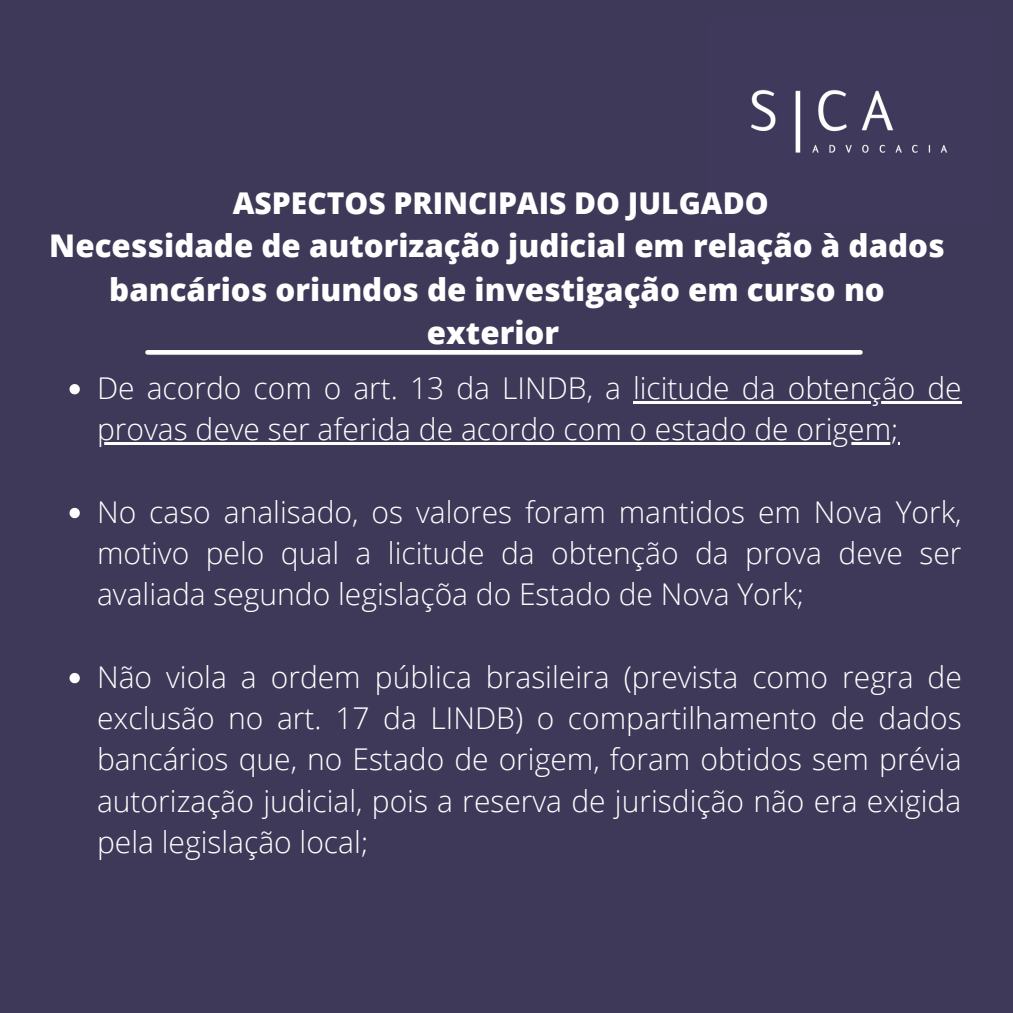
<style>
.page{position:relative;width:1013px;height:1013px;background:#fff}
.page>*{position:absolute;margin:0;border:0;box-sizing:border-box;transform-origin:0 0}
.t1{font:800 31.25px/43.1px "Open Sans";color:#fff;text-align:center}
.t2{font:300 30px/41.2px "Open Sans";color:#fff;text-align:justify}
.t3{font:800 30px "Open Sans";color:#fff}
</style>
<div class="page">
<div style="left:0;top:0;width:1012px;height:1012px;background:#3f3959"></div>
<img style="left:751px;top:89px;width:197px;height:64px">
<div style="left:147px;top:350px;width:713px;height:5px;background:#fff"></div>
<svg style="left:69px;top:384px;width:11px;height:10px"></svg>
<hr style="left:633px;top:401px;width:328px;height:3px;background:#fff">
<hr style="left:97px;top:442px;width:802px;height:3px;background:#fff">
<svg style="left:69px;top:508px;width:11px;height:10px"></svg>
<svg style="left:69px;top:673px;width:11px;height:10px"></svg>
<p class="t3" style="left:233px;top:182px;width:537px">ASPECTOS PRINCIPAIS DO JULGADO</p>
<p class="t1" style="left:49px;top:224px;width:897px">Necessidade de autorização judicial em relação à dados bancários oriundos de investigação em curso no exterior</p>
<p class="t2" style="left:97px;top:367px;width:866px">De acordo com o art. 13 da LINDB, a licitude da obtenção de provas deve ser aferida de acordo com o estado de origem;</p>
<p class="t2" style="left:97px;top:490px;width:866px">No caso analisado, os valores foram mantidos em Nova York, motivo pelo qual a licitude da obtenção da prova deve ser avaliada segundo legislaçõa do Estado de Nova York;</p>
<p class="t2" style="left:97px;top:655px;width:866px">Não viola a ordem pública brasileira (prevista como regra de exclusão no art. 17 da LINDB) o compartilhamento de dados bancários que, no Estado de origem, foram obtidos sem prévia autorização judicial, pois a reserva de jurisdição não era exigida pela legislação local;</p>
</div>
